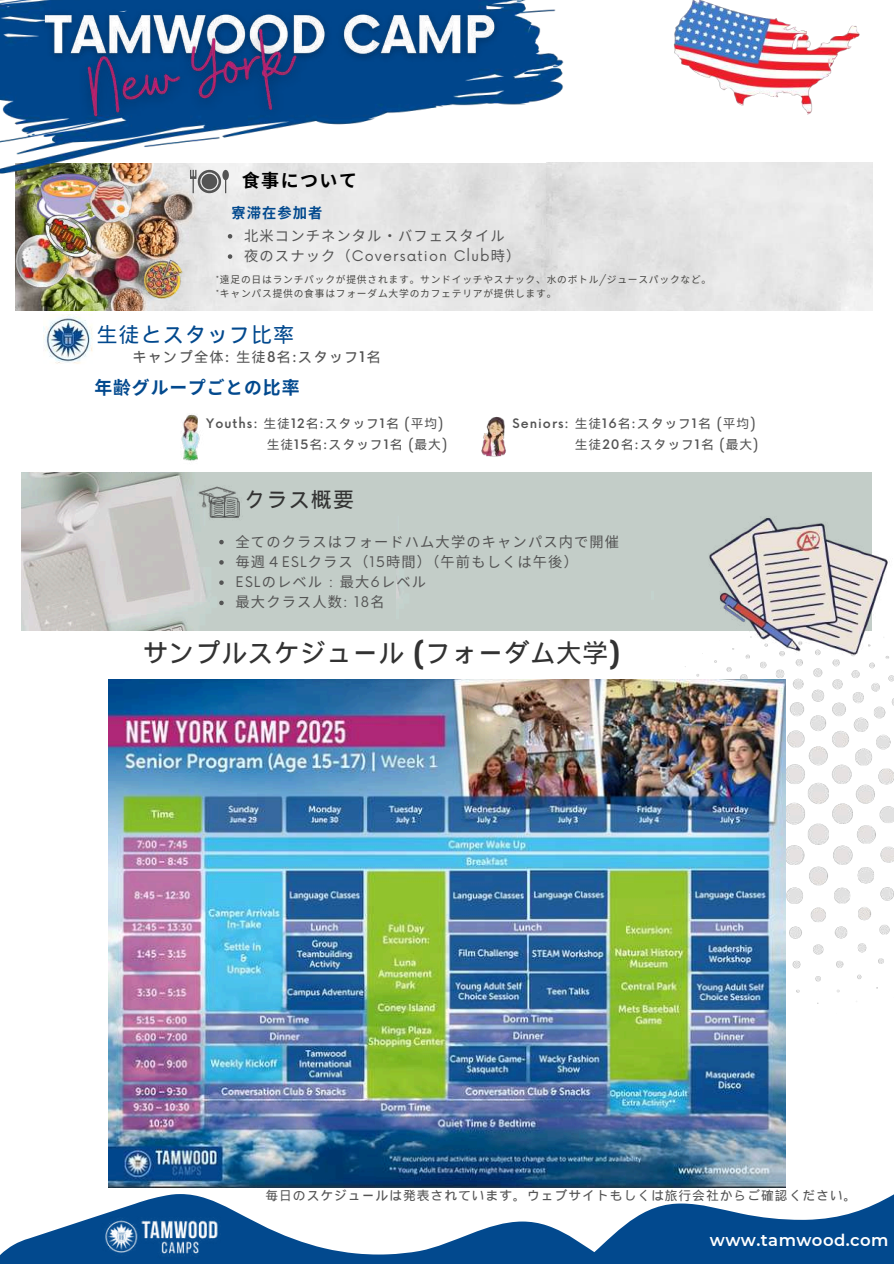
<style>
.page{position:relative;width:894px;height:1264px;background:#fff}
.page>*{position:absolute;margin:0;border:0;box-sizing:border-box;transform-origin:0 0}
.t1{font:25.65px "Wen Quan Yi Micro Hei";letter-spacing:.02em;color:#323232}
.t2{font:21px "Wen Quan Yi Micro Hei";letter-spacing:.05em;color:#02498e}
.t3{font:21px "Wen Quan Yi Micro Hei";letter-spacing:.05em;color:#323232}
.t4{font:700 18px "Noto Sans CJ Ksc";letter-spacing:.08em;color:#000}
.t5{font:700 17.85px "Noto Sans CJ Ksc";letter-spacing:.05em;color:#02498e}
.t6{font:600 16.5px "Montserrat";letter-spacing:.025em;color:#fff}
.t7{font:14.25px/20.2px "Noto Sans CJ Ksc";letter-spacing:.08em;color:#545454}
.t8{font:14.25px "Now";letter-spacing:.08em;color:#545454}
.t9{font:14.25px "Wen Quan Yi Micro Hei";letter-spacing:.08em;color:#545454}
.t10{font:700 14.25px "Noto Sans CJ Ksc";letter-spacing:.08em;color:#02498e}
.t11{font:12.75px "Wen Quan Yi Micro Hei";letter-spacing:.08em;color:#545454}
.t12{font:500 12.75px "Now";letter-spacing:.08em;color:#545454}
.t13{font:9.75px/13.8px "Noto Sans CJ Ksc";letter-spacing:.08em;color:#474643}
.s1{font-family:"Noto Sans CJ Ksc"}
.s2{font-family:"Now"}
.s3{font-family:"Now";font-weight:500}
.s4{font-family:"Wen Quan Yi Micro Hei";font-weight:400}
.s5{font-family:"Now";font-weight:900}
</style>
<div class="page">
<img style="left:15px;top:163px;width:857px;height:147px">
<img style="left:137px;top:253px;width:53px;height:53px">
<img style="left:15px;top:180px;width:124px;height:115px">
<svg style="left:190px;top:180px;width:39px;height:13px"></svg>
<img style="left:22px;top:472px;width:375px;height:159px">
<div style="left:651px;top:472px;width:220px;height:135px;background:#c3cdc8"></div>
<img style="left:191px;top:480px;width:56px;height:45px">
<img style="left:0;top:0;width:581px;height:180px">
<img style="left:604px;top:607px;width:289px;height:413px">
<img style="left:181px;top:414px;width:19px;height:47px">
<img style="left:481px;top:416px;width:25px;height:41px">
<img style="left:44px;top:315px;width:49px;height:49px">
<svg style="left:0;top:1194px;width:893px;height:69px"></svg>
<img style="left:673px;top:0;width:187px;height:115px">
<img style="left:702px;top:510px;width:191px;height:151px">
<img style="left:109px;top:679px;width:676px;height:508px">
<img style="left:32px;top:4px;width:474px;height:64px">
<img style="left:62px;top:1px;width:268px;height:164px">
<svg style="left:228px;top:234px;width:4px;height:4px"></svg>
<svg style="left:228px;top:254px;width:4px;height:5px"></svg>
<svg style="left:219px;top:540px;width:5px;height:4px"></svg>
<svg style="left:219px;top:560px;width:5px;height:4px"></svg>
<svg style="left:219px;top:580px;width:5px;height:5px"></svg>
<svg style="left:219px;top:600px;width:5px;height:5px"></svg>
<p class="t4" style="left:242px;top:166px;width:117px">食事について</p>
<p class="t10" style="left:231px;top:201px;width:93px">寮滞在参加者</p>
<p class="t7" style="left:244px;top:225px;width:262px">北米コンチネンタル・バフェスタイル</p>
<p class="t8" style="left:244px;top:248px;width:277px"><span class="s1">夜のスナック（</span>Coversation Club<span class="s1">時）</span></p>
<p class="t13" style="left:216px;top:272px;width:497px"><span class="s2">*</span>遠足の日はランチパックが提供されます。サンドイッチやスナック、水のボトル<span class="s2">/</span>ジュースパックなど。<span class="s2">*</span>キャンパス提供の食事はフォーダム大学のカフェテリアが提供します。</p>
<h2 class="t2" style="left:96px;top:322px;width:199px">生徒とスタッフ比率</h2>
<p class="t9" style="left:132px;top:349px;width:249px">キャンプ全体<span class="s3">:</span> 生徒<span class="s3">8</span>名<span class="s3">:</span>スタッフ<span class="s3">1</span>名</p>
<p class="t5" style="left:94px;top:373px;width:206px">年齢グループごとの比率</p>
<p class="t12" style="left:206px;top:416px;width:238px">Youths: <span class="s4">生徒</span>12<span class="s4">名</span>:<span class="s4">スタッフ</span>1<span class="s4">名</span> (<span class="s4">平均</span>)</p>
<p class="t11" style="left:267px;top:437px;width:182px">生徒<span class="s3">15</span>名<span class="s3">:</span>スタッフ<span class="s3">1</span>名 <span class="s3">(</span>最大<span class="s3">)</span></p>
<p class="t12" style="left:512px;top:416px;width:244px">Seniors: <span class="s4">生徒</span>16<span class="s4">名</span>:<span class="s4">スタッフ</span>1<span class="s4">名</span> (<span class="s4">平均</span>)</p>
<p class="t11" style="left:574px;top:437px;width:185px">生徒<span class="s3">20</span>名<span class="s3">:</span>スタッフ<span class="s3">1</span>名 <span class="s3">(</span>最大<span class="s3">)</span></p>
<h2 class="t3" style="left:244px;top:487px;width:111px">クラス概要</h2>
<p class="t7" style="left:235px;top:530px;width:385px">全てのクラスはフォードハム大学のキャンパス内で開催毎週４<span class="s2">ESL</span>クラス（<span class="s2">15</span>時間）（午前もしくは午後）<br><span class="s2">ESL</span>のレベル <span class="s2">:</span> 最大<span class="s2">6</span>レベル<br>最大クラス人数<span class="s2">: 18</span>名</p>
<h1 class="t1" style="left:143px;top:638px;width:479px">サンプルスケジュール <span class="s5">(</span>フォーダム大学<span class="s5">)</span></h1>
<p class="t11" style="left:265px;top:1187px;width:592px">毎日のスケジュールは発表されています。ウェブサイトもしくは旅行会社からご確認ください。</p>
<p class="t6" style="left:709px;top:1230px;width:180px">www.tamwood.com</p>
</div>
